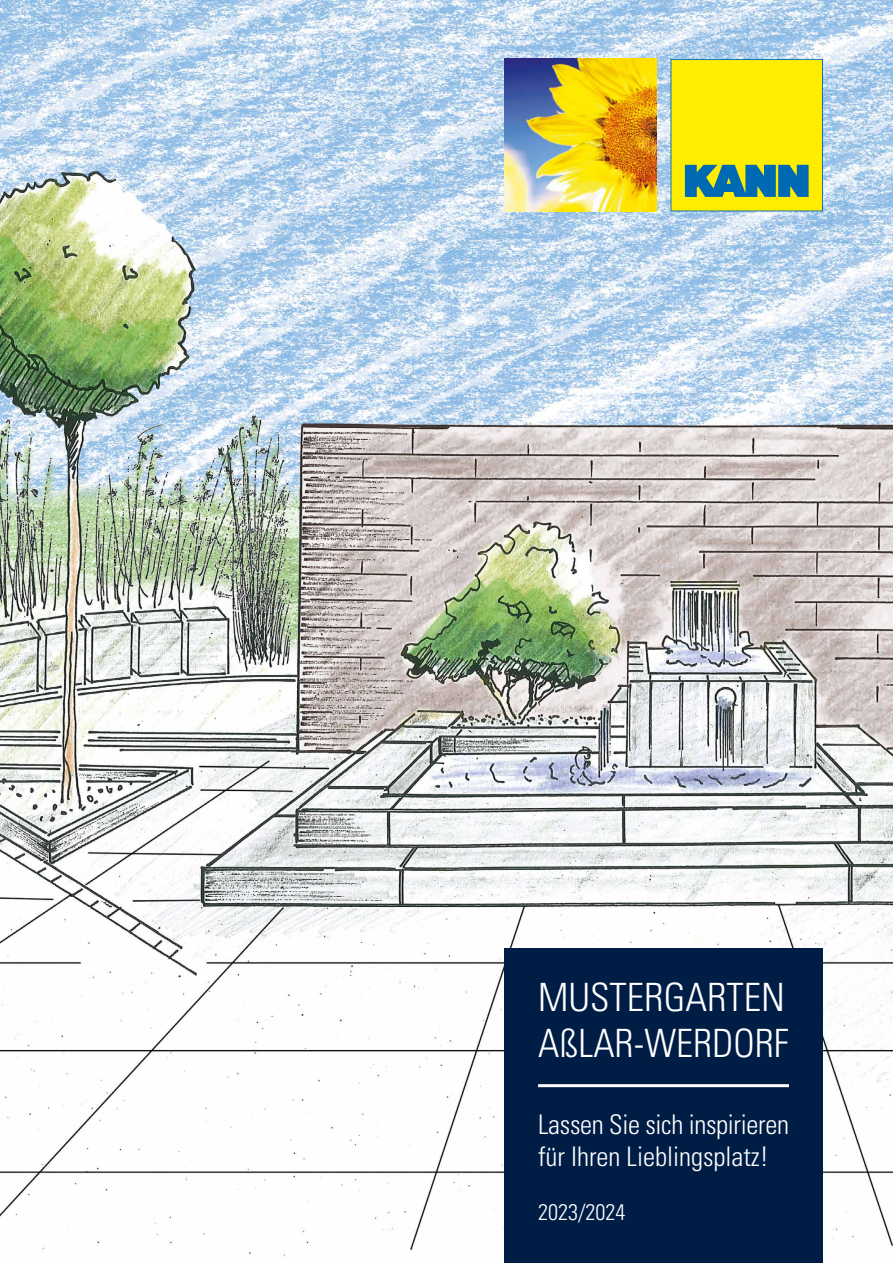
<style>
.page{position:relative;width:893px;height:1263px;background:#fff}
.page>*{position:absolute;margin:0;border:0;box-sizing:border-box;transform-origin:0 0}
.t1{font:300 condensed 39px/46.8px "Univers LT Std";color:#fff}
.t2{font:300 condensed 27px/32.4px "Univers LT Std";letter-spacing:-.01em;color:#fff}
.t3{font:300 condensed 22.5px "Univers LT Std";color:#fff}
</style>
<div class="page">
<img style="left:0;top:0;width:893px;height:1257px">
<svg style="left:670px;top:59px;width:153px;height:152px;background:#d5d71e"></svg>
<img style="left:504px;top:59px;width:152px;height:152px">
<div style="left:504px;top:948px;width:319px;height:315px;background:#001d46"></div>
<hr style="left:538px;top:1084px;width:251px;height:3px;background:#fff">
<h1 class="t1" style="left:538px;top:973px;width:252px">MUSTERGARTEN<br>AßLAR-WERDORF</h1>
<p class="t2" style="left:538px;top:1108px;width:252px">Lassen Sie sich inspirieren für Ihren Lieblingsplatz!</p>
<p class="t3" style="left:538px;top:1199px;width:89px">2023/2024</p>
</div>
